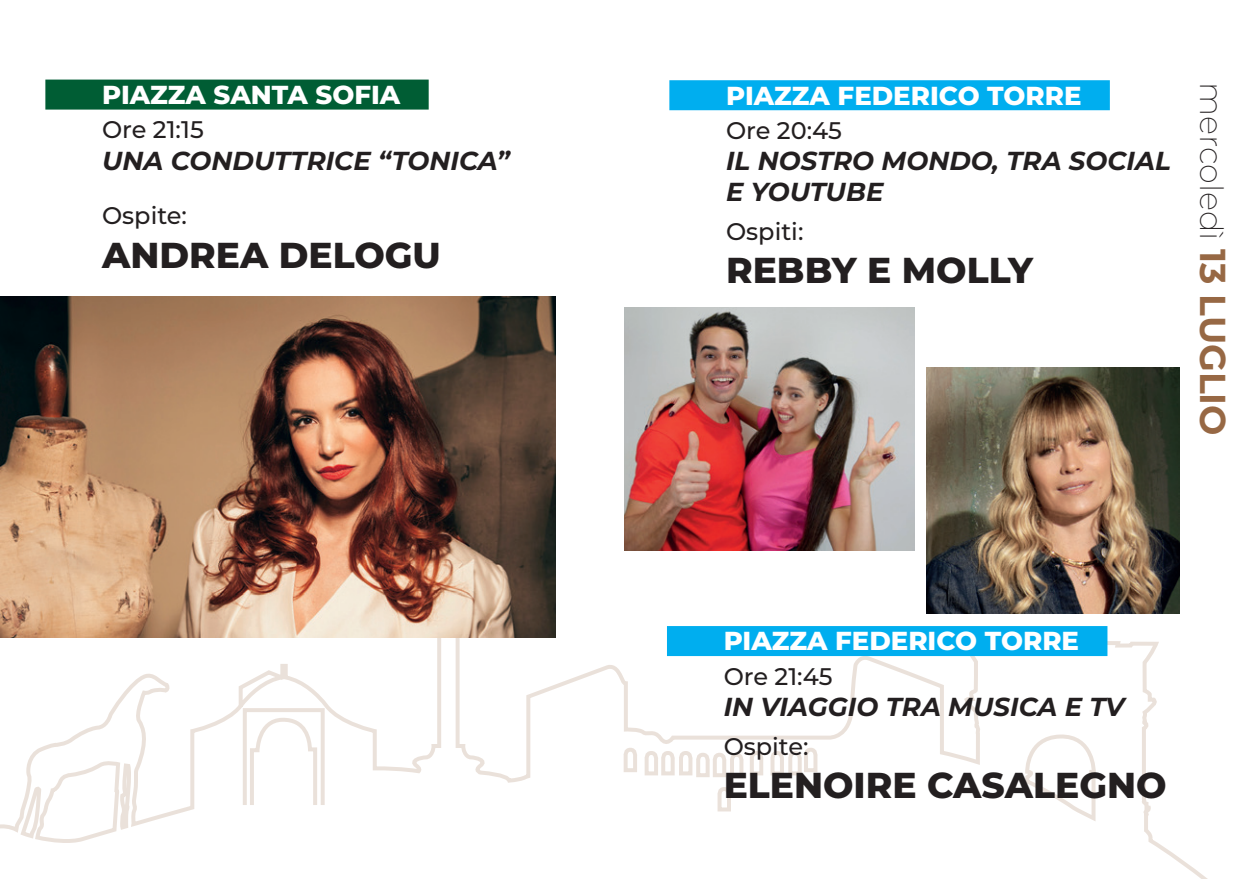
<style>
.page{position:relative;width:1248px;height:879px;background:#fff}
.page>*{position:absolute;margin:0;border:0;box-sizing:border-box;transform-origin:0 0}
.t1{font:800 36px "Montserrat";color:#231f20}
.t2{font:200 32px "Montserrat";color:#231f20}
.t3{font:italic 700 26px/31.2px "Montserrat";color:#231f20}
.t4{font:800 26px "Montserrat";color:#fff}
.t5{font:500 24px "Montserrat";color:#231f20}
.s1{font-weight:700;font-size:36px;color:#976844}
</style>
<div class="page">
<svg style="left:0;top:626px;width:1208px;height:253px"></svg>
<div style="left:669px;top:80px;width:440px;height:30px;background:#00aeef"></div>
<div style="left:667px;top:626px;width:440px;height:30px;background:#00aeef"></div>
<div style="left:45px;top:80px;width:383px;height:30px;background:#005d34"></div>
<img style="left:0;top:296px;width:556px;height:341px">
<img style="left:624px;top:307px;width:290px;height:243px">
<img style="left:926px;top:367px;width:253px;height:246px">
<p class="t4" style="left:102px;top:76px;width:300px">PIAZZA SANTA SOFIA</p>
<p class="t5" style="left:102px;top:113px;width:103px">Ore 21:15</p>
<p class="t3" style="left:102px;top:143px;width:409px">UNA CONDUTTRICE “TONICA”</p>
<p class="t5" style="left:102px;top:199px;width:86px">Ospite:</p>
<h1 class="t1" style="left:102px;top:228px;width:340px">ANDREA DELOGU</h1>
<p class="t4" style="left:726px;top:76px;width:357px">PIAZZA FEDERICO TORRE</p>
<p class="t5" style="left:726px;top:114px;width:117px">Ore 20:45</p>
<p class="t3" style="left:726px;top:144px;width:446px">IL NOSTRO MONDO, TRA SOCIAL<br>E YOUTUBE</p>
<p class="t5" style="left:726px;top:215px;width:79px">Ospiti:</p>
<h1 class="t1" style="left:726px;top:244px;width:308px">REBBY E MOLLY</h1>
<p class="t2" style="left:1232px;top:82px;width:355px;rotate:90deg">mercoledì <span class="s1">13 LUGLIO</span></p>
<p class="t4" style="left:723px;top:622px;width:357px">PIAZZA FEDERICO TORRE</p>
<p class="t5" style="left:723px;top:659px;width:110px">Ore 21:45</p>
<p class="t3" style="left:723px;top:690px;width:402px">IN VIAGGIO TRA MUSICA E TV</p>
<p class="t5" style="left:723px;top:729px;width:86px">Ospite:</p>
<h1 class="t1" style="left:723px;top:759px;width:444px">ELENOIRE CASALEGNO</h1>
</div>
